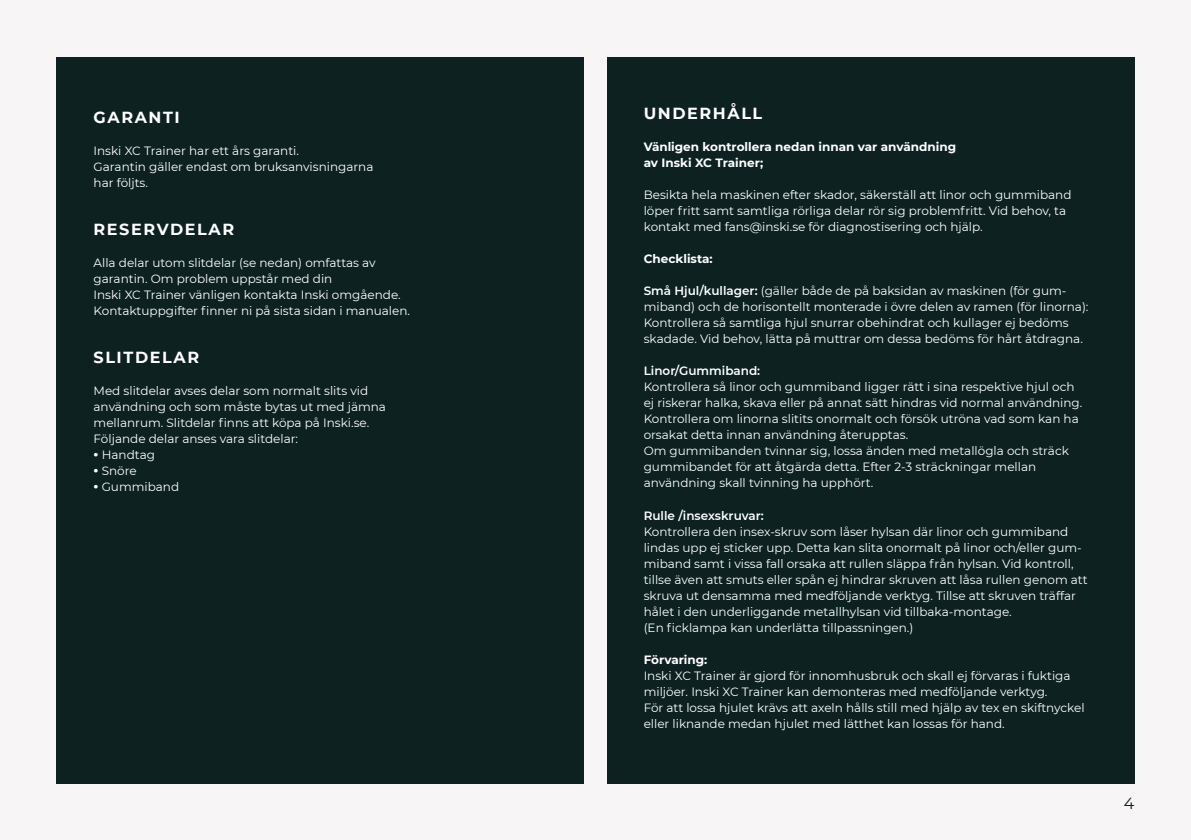
<style>
.page{position:relative;width:1191px;height:840px;background:#fff}
.page>*{position:absolute;margin:0;border:0;box-sizing:border-box;transform-origin:0 0}
.t1{font:700 16px "Montserrat";letter-spacing:.1em;color:#fff}
.t2{font:16px "Montserrat";color:#072022}
.t3{font:12px/16px "Montserrat";color:#fff}
.t4{font:700 12px/16px "Montserrat";color:#fff}
.t5{font:600 12px "Montserrat";color:#fff}
.s1{font-family:"Lexia";font-weight:300}
.s2{font-weight:600}
</style>
<div class="page">
<div style="left:0;top:0;width:1191px;height:839px;background:#f7f5f5"></div>
<div style="left:57px;top:57px;width:527px;height:725px;background:#0d2121"></div>
<div style="left:607px;top:57px;width:527px;height:725px;background:#0d2121"></div>
<h1 class="t1" style="left:94px;top:106px;width:88px">GARANTI</h1>
<p class="t3" style="left:94px;top:142px;width:281px">Inski XC Trainer har ett års garanti.<br>Garantin gäller endast om bruksanvisningarna har följts.</p>
<h1 class="t1" style="left:94px;top:218px;width:142px">RESERVDELAR</h1>
<p class="t3" style="left:94px;top:254px;width:318px">Alla delar utom slitdelar (se nedan) omfattas av garantin. Om problem uppstår med din<br>Inski XC Trainer vänligen kontakta Inski omgående.<br>Kontaktuppgifter finner ni på sista sidan i manualen.</p>
<h1 class="t1" style="left:94px;top:346px;width:107px">SLITDELAR</h1>
<p class="t3" style="left:94px;top:382px;width:294px">Med slitdelar avses delar som normalt slits vid användning och som måste bytas ut med jämna mellanrum. Slitdelar finns att köpa på Inski.se.<br>Följande delar anses vara slitdelar:</p>
<p class="t3" style="left:94px;top:446px;width:63px"><span class="s1">•</span> Handtag</p>
<p class="t3" style="left:94px;top:462px;width:45px"><span class="s1">•</span> Snöre</p>
<p class="t3" style="left:94px;top:478px;width:87px"><span class="s1">•</span> Gummiband</p>
<h1 class="t1" style="left:643px;top:102px;width:120px">UNDERHÅLL</h1>
<p class="t4" style="left:643px;top:138px;width:314px">Vänligen kontrollera nedan innan var användning av Inski XC Trainer;</p>
<p class="t3" style="left:643px;top:186px;width:429px">Besikta hela maskinen efter skador, säkerställ att linor och gummiband löper fritt samt samtliga rörliga delar rör sig problemfritt. Vid behov, ta kontakt med fans@inski.se för diagnostisering och hjälp.</p>
<p class="t4" style="left:643px;top:250px;width:71px">Checklista:</p>
<p class="t3" style="left:643px;top:282px;width:446px"><span class="s2">Små Hjul/kullager:</span> (gäller både de på baksidan av maskinen (för gum&shy;miband) och de horisontellt monterade i övre delen av ramen (för linorna):<br>Kontrollera så samtliga hjul snurrar obehindrat och kullager ej bedöms skadade. Vid behov, lätta på muttrar om dessa bedöms för hårt åtdragna.</p>
<p class="t5" style="left:643px;top:362px;width:118px">Linor/Gummiband:</p>
<p class="t3" style="left:643px;top:378px;width:440px">Kontrollera så linor och gummiband ligger rätt i sina respektive hjul och ej riskerar halka, skava eller på annat sätt hindras vid normal användning.<br>Kontrollera om linorna slitits onormalt och försök utröna vad som kan ha orsakat detta innan användning återupptas.<br>Om gummibanden tvinnar sig, lossa änden med metallögla och sträck gummibandet för att åtgärda detta. Efter 2-3 sträckningar mellan användning skall tvinning ha upphört.</p>
<p class="t5" style="left:643px;top:506px;width:122px">Rulle /insexskruvar:</p>
<p class="t3" style="left:643px;top:522px;width:445px">Kontrollera den insex-skruv som låser hylsan där linor och gummiband lindas upp ej sticker upp. Detta kan slita onormalt på linor och/eller gum&shy;miband samt i vissa fall orsaka att rullen släppa från hylsan. Vid kontroll, tillse även att smuts eller spån ej hindrar skruven att låsa rullen genom att skruva ut densamma med medföljande verktyg. Tillse att skruven träffar hålet i den underliggande metallhylsan vid tillbaka-montage.<br>(En ficklampa kan underlätta tillpassningen.)</p>
<p class="t4" style="left:643px;top:650px;width:65px">Förvaring:</p>
<p class="t3" style="left:643px;top:666px;width:442px">Inski XC Trainer är gjord för innomhusbruk och skall ej förvaras i fuktiga miljöer. Inski XC Trainer kan demonteras med medföljande verktyg.<br>För att lossa hjulet krävs att axeln hålls still med hjälp av tex en skiftnyckel eller liknande medan hjulet med lätthet kan lossas för hand.</p>
<h1 class="t2" style="left:1123px;top:791px;width:12px">4</h1>
</div>
